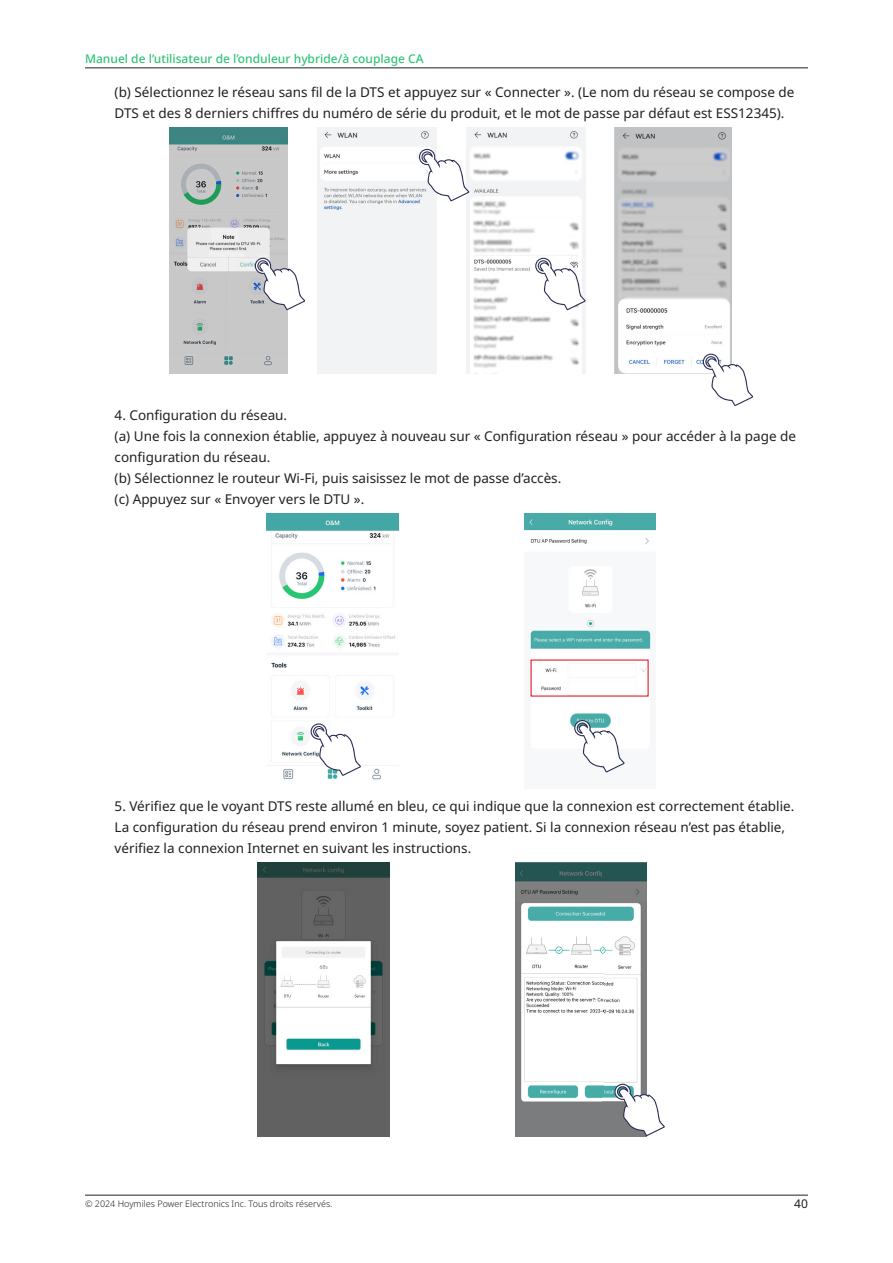
<style>
.page{position:relative;width:893px;height:1263px;background:#fff}
.page>*{position:absolute;margin:0;border:0;box-sizing:border-box;transform-origin:0 0}
.Body{font:13.5px/21px "Noto Sans";color:#231f20}
.t1{font:500 12px "Noto Sans";color:#31c477}
.t2{font:12px "Noto Sans";color:#231f20}
.t3{font:300 9px "Noto Sans";color:#231f20}
</style>
<div class="page">
<hr style="left:85px;top:68px;width:723px;height:1px;background:#231f20">
<hr style="left:85px;top:1195px;width:723px;height:1px;background:#231f20">
<img style="left:317px;top:127px;width:120px;height:247px">
<img style="left:466px;top:127px;width:119px;height:247px">
<img style="left:614px;top:127px;width:118px;height:247px">
<img style="left:169px;top:127px;width:119px;height:247px">
<svg style="left:255px;top:258px;width:50px;height:52px"></svg>
<svg style="left:419px;top:149px;width:50px;height:52px"></svg>
<svg style="left:535px;top:258px;width:50px;height:52px"></svg>
<svg style="left:703px;top:354px;width:50px;height:52px"></svg>
<img style="left:524px;top:514px;width:132px;height:259px">
<img style="left:267px;top:514px;width:131px;height:266px">
<svg style="left:311px;top:723px;width:50px;height:53px"></svg>
<svg style="left:574px;top:720px;width:50px;height:52px"></svg>
<img style="left:258px;top:862px;width:131px;height:274px">
<img style="left:515px;top:862px;width:132px;height:274px">
<svg style="left:614px;top:1084px;width:51px;height:52px"></svg>
<p class="t1" style="left:85px;top:50px;width:340px">Manuel de l’utilisateur de l’onduleur hybride/à couplage CA</p>
<p class="Body" style="left:115px;top:82px;width:681px">(b) Sélectionnez le réseau sans fil de la DTS et appuyez sur « Connecter ». (Le nom du réseau se compose de<br>DTS et des 8 derniers chiffres du numéro de série du produit, et le mot de passe par défaut est ESS12345).</p>
<p class="Body" style="left:115px;top:405px;width:174px">4. Configuration du réseau.</p>
<p class="Body" style="left:115px;top:426px;width:683px">(a) Une fois la connexion établie, appuyez à nouveau sur « Configuration réseau » pour accéder à la page de configuration du réseau.</p>
<p class="Body" style="left:115px;top:468px;width:448px">(b) Sélectionnez le routeur Wi-Fi, puis saisissez le mot de passe d’accès.</p>
<p class="Body" style="left:115px;top:489px;width:251px">(c) Appuyez sur « Envoyer vers le DTU ».</p>
<p class="Body" style="left:115px;top:796px;width:681px">5. Vérifiez que le voyant DTS reste allumé en bleu, ce qui indique que la connexion est correctement établie.</p>
<p class="Body" style="left:115px;top:817px;width:672px">La configuration du réseau prend environ 1 minute, soyez patient. Si la connexion réseau n’est pas établie, vérifiez la connexion Internet en suivant les instructions.</p>
<p class="t3" style="left:85px;top:1197px;width:249px">© 2024 Hoymiles Power Electronics Inc. Tous droits réservés.</p>
<p class="t2" style="left:794px;top:1195px;width:15px">40</p>
</div>
